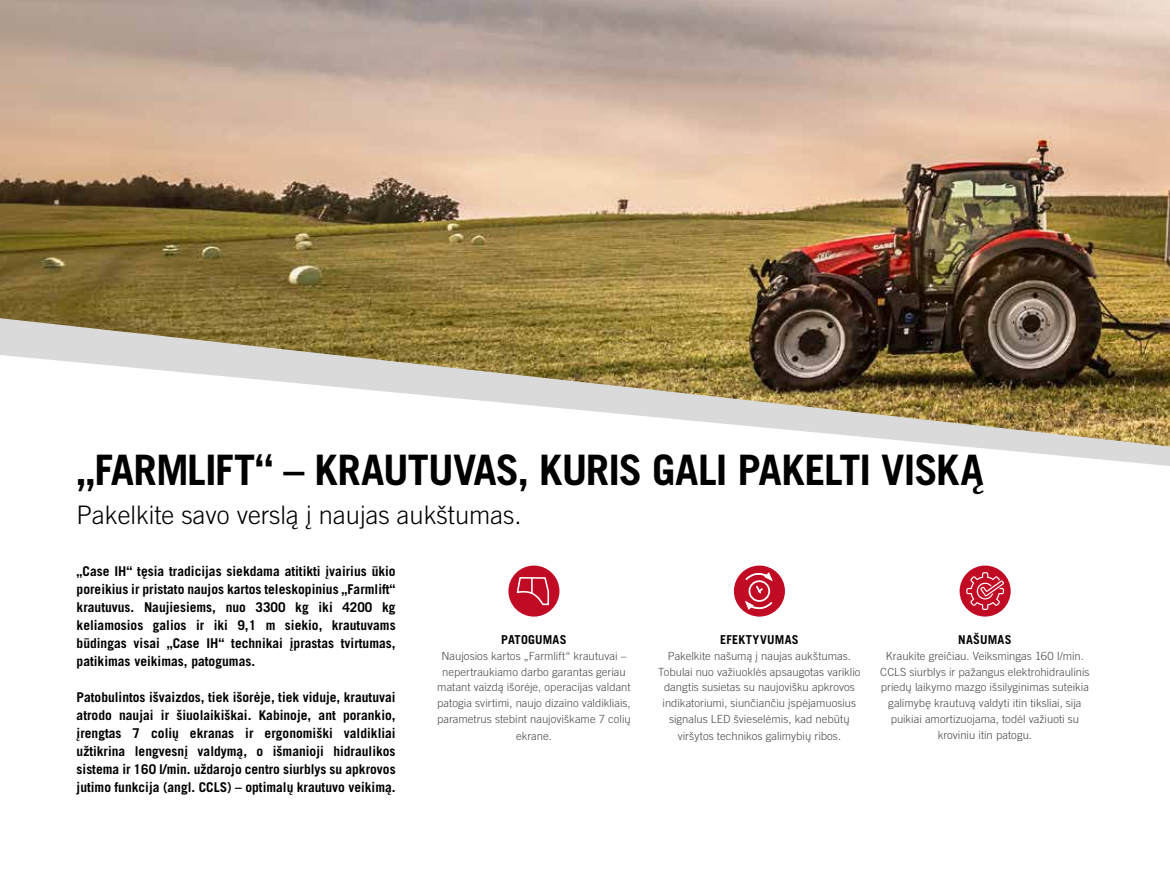
<style>
.page{position:relative;width:1170px;height:893px;background:#fff}
.page>*{position:absolute;margin:0;border:0;box-sizing:border-box;transform-origin:0 0}
.t1{font:700 42px "Trade Gothic LT Pro";letter-spacing:-.02em;color:#000}
.t2{font:300 25.5px "Trade Gothic LT Pro";color:#000}
.t3{font:700 13.5px/18px "Trade Gothic LT Pro";color:#000;text-align:justify}
.t4{font:700 12.3px "Trade Gothic LT Pro";letter-spacing:.025em;color:#000}
.t5{font:300 11.25px/15.8px "Trade Gothic LT Pro";letter-spacing:.005em;color:#4a4a49;text-align:center}
</style>
<div class="page">
<img style="left:0;top:0;width:1169px;height:318px">
<div style="left:959px;top:566px;width:51px;height:51px;background:#c10b25;border-radius:50%"></div>
<svg style="left:966px;top:572px;width:38px;height:38px"></svg>
<div style="left:508px;top:566px;width:51px;height:51px;background:#c10b25;border-radius:50%"></div>
<svg style="left:0;top:318px;width:1169px;height:148px"></svg>
<div style="left:733px;top:566px;width:51px;height:51px;background:#c10b25;border-radius:50%"></div>
<svg style="left:516px;top:577px;width:33px;height:29px"></svg>
<svg style="left:743px;top:571px;width:30px;height:40px"></svg>
<h1 class="t1" style="left:77px;top:445px;width:908px">„FARMLIFT“ – KRAUTUVAS, KURIS GALI PAKELTI VISKĄ</h1>
<h2 class="t2" style="left:77px;top:500px;width:446px">Pakelkite savo verslą į naujas aukštumas.</h2>
<p class="t3" style="left:77px;top:562px;width:320px">„Case IH“ tęsia tradicijas siekdama atitikti įvairius ūkio poreikius ir pristato naujos kartos teleskopinius „Farmlift“ krautuvus. Naujiesiems, nuo 3300 kg iki 4200 kg keliamosios galios ir iki 9,1 m siekio, krautuvams būdingas visai „Case IH“ technikai įprastas tvirtumas, patikimas veikimas, patogumas.</p>
<p class="t3" style="left:77px;top:688px;width:320px">Patobulintos išvaizdos, tiek išorėje, tiek viduje, krautuvai atrodo naujai ir šiuolaikiškai. Kabinoje, ant porankio, įrengtas 7 colių ekranas ir ergonomiški valdikliai užtikrina lengvesnį valdymą, o išmanioji hidraulikos sistema ir 160 l/min. uždarojo centro siurblys su apkrovos jutimo funkcija (angl. CCLS) – optimalų krautuvo veikimą.</p>
<p class="t4" style="left:501px;top:632px;width:67px">PATOGUMAS</p>
<p class="t5" style="left:437px;top:648px;width:195px">Naujosios kartos „Farmlift“ krautuvai – nepertraukiamo darbo garantas geriau matant vaizdą išorėje, operacijas valdant patogia svirtimi, naujo dizaino valdikliais, parametrus stebint naujoviškame 7 colių</p>
<p class="t5" style="left:516px;top:728px;width:37px">ekrane.</p>
<p class="t4" style="left:720px;top:632px;width:80px">EFEKTYVUMAS</p>
<p class="t5" style="left:658px;top:648px;width:204px">Pakelkite našumą į naujas aukštumas.<br>Tobulai nuo važiuoklės apsaugotas variklio dangtis susietas su naujovišku apkrovos indikatoriumi, siunčiančiu įspėjamuosius signalus LED švieselėmis, kad nebūtų</p>
<p class="t5" style="left:677px;top:728px;width:165px">viršytos technikos galimybių ribos.</p>
<p class="t4" style="left:958px;top:632px;width:55px">NAŠUMAS</p>
<p class="t5" style="left:880px;top:648px;width:211px">Kraukite greičiau. Veiksmingas 160 l/min.<br>CCLS siurblys ir pažangus elektrohidraulinis priedų laikymo mazgo išsilyginimas suteikia galimybę krautuvą valdyti itin tiksliai, sija puikiai amortizuojama, todėl važiuoti su kroviniu itin patogu.</p>
</div>
